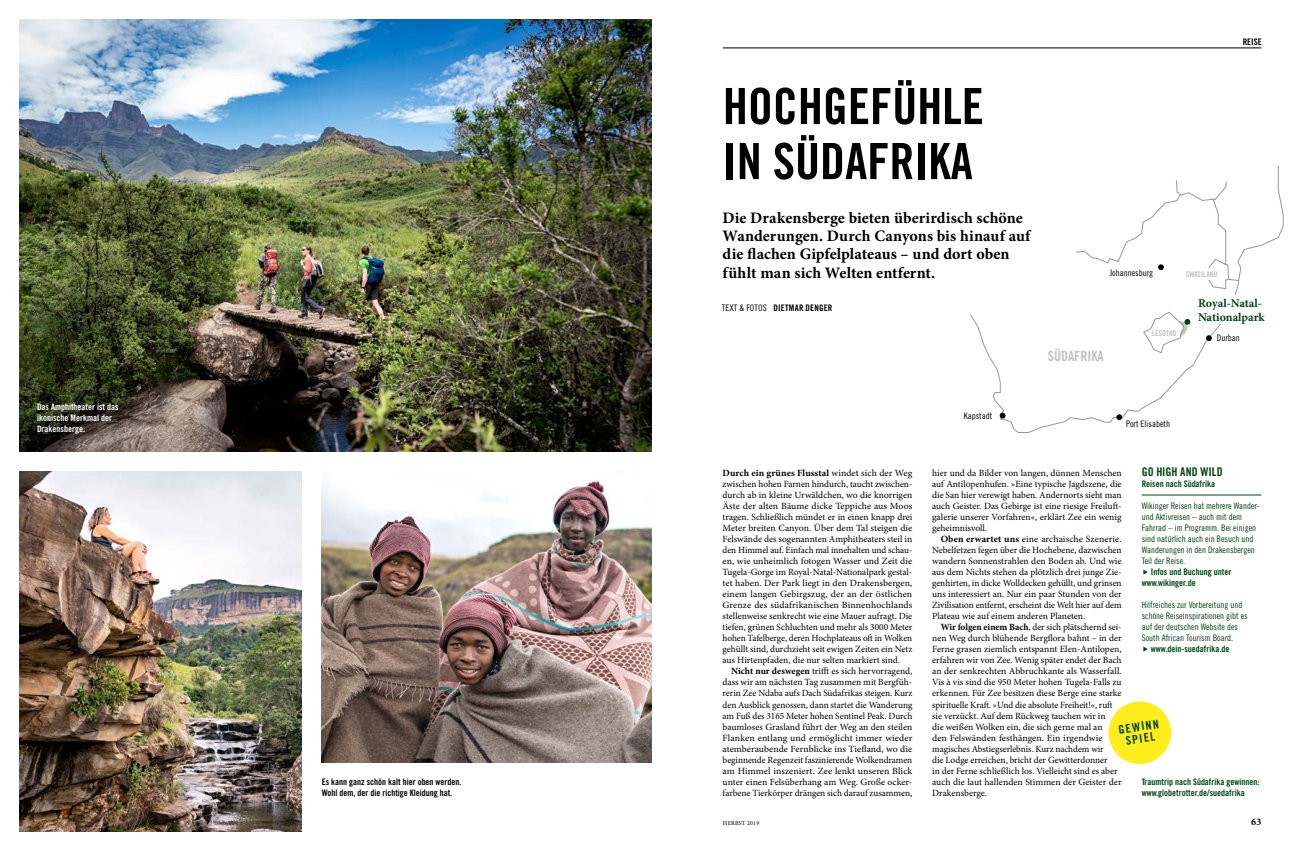
<style>
.page{position:relative;width:1304px;height:851px;background:#fff}
.page>*{position:absolute;margin:0;border:0;box-sizing:border-box;transform-origin:0 0}
.GLO_RE19_Head_2{font:50px "Trade Gothic LT Pro Bd Cn 20";color:#000}
.GLO_RE19_Intro_klein{font:700 16px/18.3px "Minion Pro";color:#000}
.GLO_RE19_Head_4{font:14px "Trade Gothic LT Pro Bd Cn 20";color:#c2c2c3}
.GLO_RE19_Fliess_groß{font:700 12px "Minion Pro";letter-spacing:-.005em;color:#004316}
.GLO_RE19_Infokasten{font:12px/12px "Trade Gothic LT Pro Bd Cn 20";color:#004316;text-align:center}
.t1{font:700 10px "Minion Pro";color:#000}
.GLO_RE19_Fliess{font:9.5px/11px "Minion Pro";color:#000;text-align:justify}
.GLO_RE19_Infokasten-2{font:9px/11px "Trade Gothic LT Pro Cn 18";color:#004316}
.GLO_RE19_Infokasten-3{font:9px "Trade Gothic LT Pro Bd Cn 20";color:#004316}
.GLO_RE19_BU{font:9px "Trade Gothic LT Pro Bd Cn 20";color:#000}
.GLO_RE19_BU-2{font:9px/11px "Trade Gothic LT Pro Bd Cn 20";color:#fff}
.GLO_RE19_Infokasten-4{font:9px "Trade Gothic LT Pro Cn 18";color:#000}
.GLO_RW19_Infokasten{font:9px "Trade Gothic LT Pro Bd Cn 20";color:#004316}
.GLO_RE19_Creditname{font:9px "Trade Gothic LT Pro Bd Cn 20";letter-spacing:.025em;color:#000}
.GLO_RE19_Credit{font:9px "Trade Gothic LT Pro Cn 18";letter-spacing:.01em;color:#000}
.GLO_RE19_Finder{font:9px "Trade Gothic LT Pro Bd Cn 20";color:#000}
.GLO_RE19_Head_4-2{font:7.8px "Trade Gothic LT Pro Bd Cn 20";color:#c2c2c3}
.t2{font:6px "Minion Pro";letter-spacing:.03em;color:#000}
.s1{font-weight:700}
</style>
<div class="page">
<img style="left:20px;top:20px;width:632px;height:431px">
<img style="left:20px;top:471px;width:282px;height:360px">
<svg style="left:970px;top:165px;width:314px;height:268px"></svg>
<svg style="left:1000px;top:412px;width:5px;height:6px"></svg>
<svg style="left:1116px;top:414px;width:6px;height:6px"></svg>
<svg style="left:1206px;top:335px;width:6px;height:6px"></svg>
<svg style="left:1143px;top:312px;width:47px;height:41px"></svg>
<div style="left:1198px;top:295px;width:106px;height:29px;background:#fff"></div>
<div style="left:1186px;top:269px;width:32px;height:11px;background:#fff"></div>
<img style="left:322px;top:481px;width:330px;height:281px">
<svg style="left:1108px;top:701px;width:64px;height:63px"></svg>
<hr style="left:1142px;top:494px;width:119px;height:1px;background:#004316">
<div style="left:723px;top:211px;width:337px;height:80px;background:#fff"></div>
<hr style="left:723px;top:48px;width:538px;height:1px;background:#000">
<p class="GLO_RE19_Head_2" style="left:723px;top:76px;width:263px">HOCHGEFÜHLE</p>
<p class="GLO_RE19_Head_2" style="left:723px;top:131px;width:251px">IN SÜDAFRIKA</p>
<p class="GLO_RE19_Intro_klein" style="left:723px;top:208px;width:309px">Die Drakensberge bieten überirdisch schöne<br>Wanderungen. Durch Canyons bis hinauf auf</p>
<p class="GLO_RE19_Intro_klein" style="left:723px;top:245px;width:289px">die flachen Gipfelplateaus – und dort oben</p>
<p class="GLO_RE19_Intro_klein" style="left:723px;top:263px;width:214px">fühlt man sich Welten entfernt.</p>
<p class="GLO_RE19_Credit" style="left:722px;top:302px;width:46px">TEXT &amp; FOTOS</p>
<p class="GLO_RE19_Creditname" style="left:774px;top:302px;width:60px">DIETMAR DENGER</p>
<p class="GLO_RE19_Finder" style="left:1243px;top:37px;width:20px">REISE</p>
<p class="GLO_RE19_Infokasten-4" style="left:1110px;top:267px;width:45px">Johannesburg</p>
<p class="GLO_RE19_Head_4" style="left:1048px;top:348px;width:57px">SÜDAFRIKA</p>
<p class="GLO_RE19_Head_4-2" style="left:1152px;top:328px;width:26px">LESOTHO</p>
<p class="GLO_RE19_Head_4-2" style="left:1186px;top:270px;width:33px">SWASILAND</p>
<p class="GLO_RE19_Fliess_groß" style="left:1198px;top:294px;width:65px">Royal-Natal-</p>
<p class="GLO_RE19_Fliess_groß" style="left:1198px;top:309px;width:68px">Nationalpark</p>
<p class="GLO_RE19_Infokasten-4" style="left:1217px;top:332px;width:24px">Durban</p>
<p class="GLO_RE19_BU-2" style="left:37px;top:401px;width:83px">Das Amphitheater ist das ikonische Merkmal der<br>Drakensberge.</p>
<p class="GLO_RE19_Infokasten-4" style="left:964px;top:410px;width:30px">Kapstadt</p>
<p class="GLO_RE19_Infokasten-4" style="left:1126px;top:418px;width:45px">Port Elisabeth</p>
<p class="GLO_RE19_BU" style="left:322px;top:775px;width:141px">Es kann ganz schön kalt hier oben werden.</p>
<p class="GLO_RE19_BU" style="left:322px;top:786px;width:132px">Wohl dem, der die richtige Kleidung hat.</p>
<p class="GLO_RE19_Fliess" style="left:723px;top:468px;width:191px"><span class="s1">Durch ein grünes Flusstal</span> windet sich der Weg zwischen hohen Farnen hindurch, taucht zwischen&shy;durch ab in kleine Urwäldchen, wo die knorrigen Äste der alten Bäume dicke Teppiche aus Moos tragen. Schließlich mündet er in einen knapp drei Meter breiten Canyon. Über dem Tal steigen die Felswände des sogenannten Amphitheaters steil in den Himmel auf. Einfach mal innehalten und schau&shy;en, wie unheimlich fotogen Wasser und Zeit die Tugela-Gorge im Royal-Natal-Nationalpark gestal&shy;tet haben. Der Park liegt in den Drakensbergen, einem langen Gebirgszug, der an der östlichen Grenze des südafrikanischen Binnenhochlands stellenweise senkrecht wie eine Mauer aufragt. Die tiefen, grünen Schluchten und mehr als 3000 Meter hohen Tafelberge, deren Hochplateaus oft in Wolken gehüllt sind, durchzieht seit ewigen Zeiten ein Netz aus Hirtenpfaden, die nur selten markiert sind.</p>
<p class="GLO_RE19_Fliess" style="left:723px;top:666px;width:191px;text-indent:9px"><span class="s1">Nicht nur deswegen</span> trifft es sich hervorragend, dass wir am nächsten Tag zusammen mit Bergfüh&shy;rerin Zee Ndaba aufs Dach Südafrikas steigen. Kurz den Ausblick genossen, dann startet die Wanderung am Fuß des 3165 Meter hohen Sentinel Peak. Durch baumloses Grasland führt der Weg an den steilen Flanken entlang und ermöglicht immer wieder atemberaubende Fernblicke ins Tiefand, wo die beginnende Regenzeit faszinierende Wolkendramen am Himmel inszeniert. Zee lenkt unseren Blick unter einen Felsüberhang am Weg. Große ocker&shy;farbene Tierkörper drängen sich darauf zusammen,</p>
<p class="GLO_RE19_Infokasten" style="left:1142px;top:466px;width:83px">GO HIGH AND WILD</p>
<p class="GLO_RE19_Infokasten-3" style="left:1142px;top:478px;width:75px">Reisen nach Südafrika</p>
<p class="GLO_RE19_Infokasten-2" style="left:1142px;top:500px;width:119px">Wikinger Reisen hat mehrere Wander&shy;und Aktivreisen – auch mit dem<br>Fahrrad – im Programm. Bei einigen sind natürlich auch ein Besuch und<br>Wanderungen in den Drakensbergen<br>Teil der Reise.</p>
<p class="GLO_RE19_Infokasten-3" style="left:1151px;top:566px;width:82px">Infos und Buchung unter</p>
<p class="GLO_RE19_Infokasten-3" style="left:1142px;top:577px;width:55px">www.wikinger.de</p>
<p class="GLO_RE19_Infokasten-2" style="left:1142px;top:599px;width:107px">Hilfreiches zur Vorbereitung und schöne Reiseinspirationen gibt es</p>
<p class="GLO_RE19_Infokasten-2" style="left:1142px;top:621px;width:98px">auf der deutschen Website des</p>
<p class="GLO_RE19_Infokasten-2" style="left:1142px;top:632px;width:93px">South African Tourism Board.</p>
<p class="GLO_RW19_Infokasten" style="left:1151px;top:643px;width:80px">www.dein-suedafrika.de</p>
<p class="GLO_RE19_Fliess" style="left:932px;top:468px;width:191px">hier und da Bilder von langen, dünnen Menschen auf Antilopenhufen. »Eine typische Jagdszene, die die San hier verewigt haben. Andernorts sieht man auch Geister. Das Gebirge ist eine riesige Freiluft&shy;galerie unserer Vorfahren«, erklärt Zee ein wenig geheimnisvoll.</p>
<p class="GLO_RE19_Fliess" style="left:932px;top:534px;width:191px;text-indent:9px"><span class="s1">Oben erwartet uns</span> eine archaische Szenerie.<br>Nebelfetzen fegen über die Hochebene, dazwischen wandern Sonnenstrahlen den Boden ab. Und wie aus dem Nichts stehen da plötzlich drei junge Zie&shy;genhirten, in dicke Wolldecken gehüllt, und grinsen uns interessiert an. Nur ein paar Stunden von der Zivilisation entfernt, erscheint die Welt hier auf dem Plateau wie auf einem anderen Planeten.</p>
<p class="GLO_RE19_Fliess" style="left:932px;top:622px;width:191px;text-align:left;text-indent:9px"><span class="s1">Wir folgen einem Bach</span>, der sich plätschernd sei&shy;nen Weg durch blühende Bergflora bahnt – in der Ferne grasen ziemlich entspannt Elen-Antilopen, erfahren wir von Zee. Wenig später endet der Bach an der senkrechten Abbruchkante als Wasserfall.<br>Vis à vis sind die 950 Meter hohen Tugela-Falls zu erkennen. Für Zee besitzen diese Berge eine starke spirituelle Kraft. »Und die absolute Freiheit!«, ruft sie verzückt. Auf dem Rückweg tauchen wir in<br>die weißen Wolken ein, die sich gerne mal an<br>den Felswänden festhängen. Ein irgendwie magisches Abstiegserlebnis. Kurz nachdem wir<br>die Lodge erreichen, bricht der Gewitterdonner<br>in der Ferne schließlich los. Vielleicht sind es aber auch die laut hallenden Stimmen der Geister der Drakensberge.</p>
<p class="GLO_RE19_Infokasten" style="left:1118px;top:723px;width:42px;rotate:-8deg">GEWINN<br>SPIEL</p>
<p class="GLO_RE19_Infokasten-3" style="left:1142px;top:775px;width:119px">Traumtrip nach Südafrika gewinnen:</p>
<p class="GLO_RE19_Infokasten-3" style="left:1142px;top:786px;width:104px">www.globetrotter.de/suedafrika</p>
<p class="t2" style="left:723px;top:818px;width:38px">HERBST 2019</p>
<p class="t1" style="left:1251px;top:814px;width:12px">63</p>
</div>
